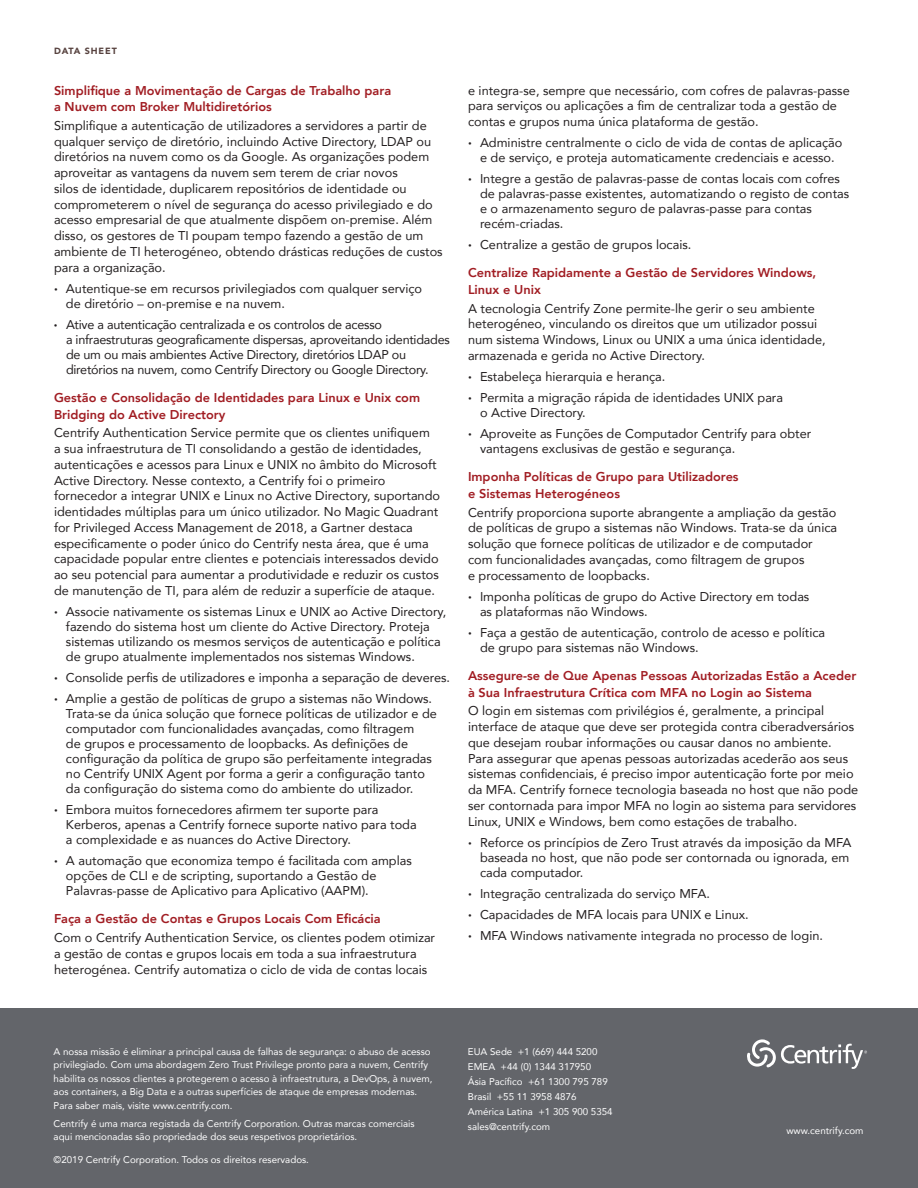
<style>
.page{position:relative;width:918px;height:1188px;background:#fff}
.page>*{position:absolute;margin:0;border:0;box-sizing:border-box;transform-origin:0 0}
.t1{font:12.75px/15.8px "Avenir";color:#231f20}
.t2{font:800 12.75px/16.5px "Avenir";color:#a11d23}
.t3{font:12.75px/15px "Avenir";letter-spacing:-.02em;color:#231f20}
.t4{font:9.75px/15px "Avenir";color:#fff}
.t5{font:900 9px "Avenir";letter-spacing:.1em;color:#57423f}
.s1{font-weight:900}
</style>
<div class="page">
<div style="left:0;top:1008px;width:918px;height:180px;background:#63656a"></div>
<svg style="left:747px;top:1039px;width:120px;height:30px"></svg>
<p class="t5" style="left:54px;top:43px;width:64px">DATA SHEET</p>
<p class="t2" style="left:54px;top:82px;width:339px">Simplifique a Movimentação de Cargas de Trabalho para a Nuvem com Broker Multidiretórios</p>
<p class="t1" style="left:54px;top:117px;width:390px">Simplifique a autenticação de utilizadores a servidores a partir de qualquer serviço de diretório, incluindo Active Directory, LDAP ou diretórios na nuvem como os da Google. As organizações podem aproveitar as vantagens da nuvem sem terem de criar novos<br>silos de identidade, duplicarem repositórios de identidade ou comprometerem o nível de segurança do acesso privilegiado e do acesso empresarial de que atualmente dispõem on-premise. Além disso, os gestores de TI poupam tempo fazendo a gestão de um ambiente de TI heterogéneo, obtendo drásticas reduções de custos para a organização.</p>
<p class="t1" style="left:66px;top:280px;width:358px;line-height:15px;text-indent:-12px"><span class="s1">·</span> Autentique-se em recursos privilegiados com qualquer serviço de diretório – on-premise e na nuvem.</p>
<p class="t3" style="left:66px;top:316px;width:385px;text-indent:-12px"><span class="s1">·</span> Ative a autenticação centralizada e os controlos de acesso<br>a infraestruturas geograficamente dispersas, aproveitando identidades de um ou mais ambientes Active Directory, diretórios LDAP ou diretórios na nuvem, como Centrify Directory ou Google Directory.</p>
<p class="t2" style="left:54px;top:389px;width:368px">Gestão e Consolidação de Identidades para Linux e Unix com<br>Bridging do Active Directory</p>
<p class="t1" style="left:54px;top:425px;width:388px">Centrify Authentication Service permite que os clientes unifiquem<br>a sua infraestrutura de TI consolidando a gestão de identidades, autenticações e acessos para Linux e UNIX no âmbito do Microsoft Active Directory. Nesse contexto, a Centrify foi o primeiro fornecedor a integrar UNIX e Linux no Active Directory, suportando identidades múltiplas para um único utilizador. No Magic Quadrant for Privileged Access Management de 2018, a Gartner destaca especificamente o poder único do Centrify nesta área, que é uma capacidade popular entre clientes e potenciais interessados devido ao seu potencial para aumentar a produtividade e reduzir os custos de manutenção de TI, para além de reduzir a superfície de ataque.</p>
<p class="t1" style="left:66px;top:604px;width:382px;line-height:15px;text-indent:-12px"><span class="s1">·</span> Associe nativamente os sistemas Linux e UNIX ao Active Directory, fazendo do sistema host um cliente do Active Directory. Proteja sistemas utilizando os mesmos serviços de autenticação e política de grupo atualmente implementados nos sistemas Windows.</p>
<p class="t1" style="left:54px;top:667px;width:398px;line-height:21px"><span class="s1">·</span> Consolide perfis de utilizadores e imponha a separação de deveres. <span class="s1">·</span> Amplie a gestão de políticas de grupo a sistemas não Windows.</p>
<p class="t1" style="left:66px;top:706px;width:372px;line-height:15px">Trata-se da única solução que fornece políticas de utilizador e de computador com funcionalidades avançadas, como filtragem<br>de grupos e processamento de loopbacks. As definições de configuração da política de grupo são perfeitamente integradas no Centrify UNIX Agent por forma a gerir a configuração tanto da configuração do sistema como do ambiente do utilizador.</p>
<p class="t1" style="left:66px;top:802px;width:352px;line-height:15px;text-indent:-12px"><span class="s1">·</span> Embora muitos fornecedores afirmem ter suporte para<br>Kerberos, apenas a Centrify fornece suporte nativo para toda a complexidade e as nuances do Active Directory.</p>
<p class="t1" style="left:66px;top:853px;width:347px;line-height:15px;text-indent:-12px"><span class="s1">·</span> A automação que economiza tempo é facilitada com amplas opções de CLI e de scripting, suportando a Gestão de<br>Palavras-passe de Aplicativo para Aplicativo (AAPM).</p>
<p class="t2" style="left:54px;top:911px;width:328px">Faça a Gestão de Contas e Grupos Locais Com Eficácia</p>
<p class="t1" style="left:54px;top:929px;width:383px">Com o Centrify Authentication Service, os clientes podem otimizar a gestão de contas e grupos locais em toda a sua infraestrutura heterogénea. Centrify automatiza o ciclo de vida de contas locais</p>
<p class="t1" style="left:468px;top:82px;width:383px">e integra-se, sempre que necessário, com cofres de palavras-passe para serviços ou aplicações a fim de centralizar toda a gestão de contas e grupos numa única plataforma de gestão.</p>
<p class="t1" style="left:468px;top:135px;width:376px;line-height:15px;text-align:center"><span class="s1">·</span> Administre centralmente o ciclo de vida de contas de aplicação e de serviço, e proteja automaticamente credenciais e acesso.</p>
<p class="t1" style="left:480px;top:171px;width:371px;line-height:15px;text-indent:-12px"><span class="s1">·</span> Integre a gestão de palavras-passe de contas locais com cofres de palavras-passe existentes, automatizando o registo de contas e o armazenamento seguro de palavras-passe para contas recém-criadas.</p>
<p class="t1" style="left:468px;top:236px;width:225px"><span class="s1">·</span> Centralize a gestão de grupos locais.</p>
<p class="t2" style="left:468px;top:265px;width:350px">Centralize Rapidamente a Gestão de Servidores Windows,<br>Linux e Unix</p>
<p class="t1" style="left:468px;top:300px;width:359px">A tecnologia Centrify Zone permite-lhe gerir o seu ambiente heterogéneo, vinculando os direitos que um utilizador possui num sistema Windows, Linux ou UNIX a uma única identidade, armazenada e gerida no Active Directory.</p>
<p class="t1" style="left:468px;top:366px;width:317px;line-height:21px"><span class="s1">·</span> Estabeleça hierarquia e herança.<br><span class="s1">·</span> Permita a migração rápida de identidades UNIX para</p>
<p class="t1" style="left:468px;top:402px;width:345px;line-height:21px;text-indent:12px">o Active Directory.<br><span class="s1">·</span> Aproveite as Funções de Computador Centrify para obter</p>
<p class="t1" style="left:480px;top:440px;width:257px">vantagens exclusivas de gestão e segurança.</p>
<p class="t2" style="left:468px;top:469px;width:272px">Imponha Políticas de Grupo para Utilizadores e Sistemas Heterogéneos</p>
<p class="t1" style="left:468px;top:504px;width:371px">Centrify proporciona suporte abrangente a ampliação da gestão de políticas de grupo a sistemas não Windows. Trata-se da única solução que fornece políticas de utilizador e de computador com funcionalidades avançadas, como filtragem de grupos<br>e processamento de loopbacks.</p>
<p class="t1" style="left:480px;top:588px;width:331px;line-height:15px;text-indent:-12px"><span class="s1">·</span> Imponha políticas de grupo do Active Directory em todas as plataformas não Windows.</p>
<p class="t1" style="left:480px;top:624px;width:347px;line-height:15px;text-indent:-12px"><span class="s1">·</span> Faça a gestão de autenticação, controlo de acesso e política de grupo para sistemas não Windows.</p>
<p class="t2" style="left:468px;top:668px;width:390px">Assegure-se de Que Apenas Pessoas Autorizadas Estão a Aceder à Sua Infraestrutura Crítica com MFA no Login ao Sistema</p>
<p class="t1" style="left:468px;top:703px;width:392px">O login em sistemas com privilégios é, geralmente, a principal interface de ataque que deve ser protegida contra ciberadversários que desejam roubar informações ou causar danos no ambiente.<br>Para assegurar que apenas pessoas autorizadas acederão aos seus sistemas confidenciais, é preciso impor autenticação forte por meio da MFA. Centrify fornece tecnologia baseada no host que não pode ser contornada para impor MFA no login ao sistema para servidores Linux, UNIX e Windows, bem como estações de trabalho.</p>
<p class="t1" style="left:480px;top:834px;width:373px;line-height:15px;text-indent:-12px"><span class="s1">·</span> Reforce os princípios de Zero Trust através da imposição da MFA baseada no host, que não pode ser contornada ou ignorada, em cada computador.</p>
<p class="t1" style="left:468px;top:882px;width:357px;line-height:21px"><span class="s1">·</span> Integração centralizada do serviço MFA.<br><span class="s1">·</span> Capacidades de MFA locais para UNIX e Linux.<br><span class="s1">·</span> MFA Windows nativamente integrada no processo de login.</p>
<p class="t4" style="left:54px;top:1044px;width:380px;line-height:13.5px">A nossa missão é eliminar a principal causa de falhas de segurança: o abuso de acesso privilegiado. Com uma abordagem Zero Trust Privilege pronto para a nuvem, Centrify habilita os nossos clientes a protegerem o acesso à infraestrutura, a DevOps, à nuvem, aos containers, a Big Data e a outras superfícies de ataque de empresas modernas.<br>Para saber mais, visite www.centrify.com.</p>
<p class="t4" style="left:54px;top:1116px;width:362px;line-height:13.5px">Centrify é uma marca registada da Centrify Corporation. Outras marcas comerciais aqui mencionadas são propriedade dos seus respetivos proprietários.</p>
<p class="t4" style="left:54px;top:1152px;width:257px">©2019 Centrify Corporation. Todos os direitos reservados.</p>
<p class="t4" style="left:468px;top:1044px;width:146px">EUA Sede +1 (669) 444 5200<br>EMEA +44 (0) 1344 317950<br>Ásia Pacífico +61 1300 795 789<br>Brasil +55 11 3958 4876<br>América Latina +1 305 900 5354 sales@centrify.com</p>
<p class="t4" style="left:786px;top:1123px;width:79px">www.centrify.com</p>
</div>
